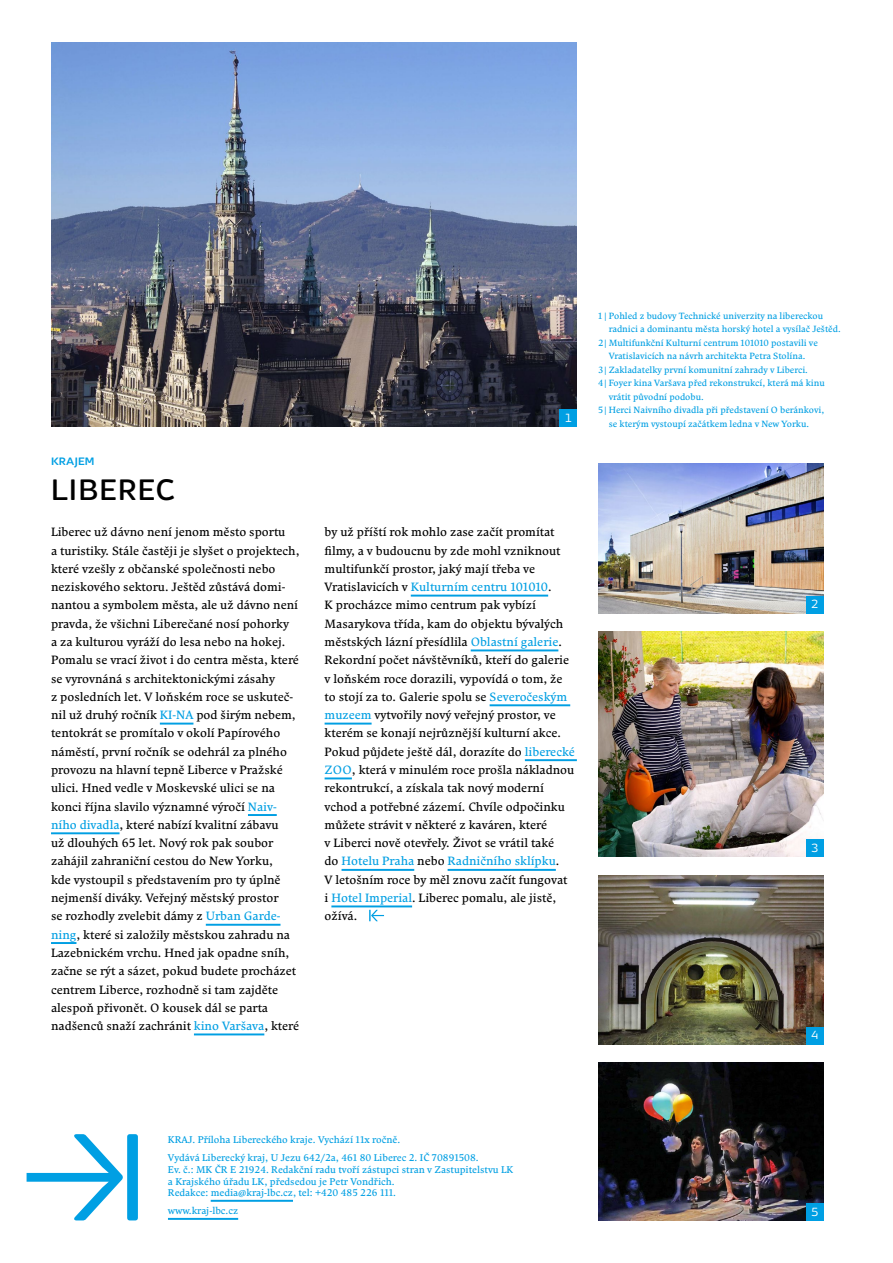
<style>
.page{position:relative;width:893px;height:1263px;background:#fff}
.page>*{position:absolute;margin:0;border:0;box-sizing:border-box;transform-origin:0 0}
.t1{font:500 30px "Knedle";letter-spacing:.04em;color:#000}
.t2{font:500 13.5px "Knedle";color:#009fe3}
.t3{font:12px/18.3px "Comenia Serif";color:#000}
.t4{font:12px "Knedle";color:#fff}
.t5{font:9.75px/11.7px "Comenia Serif";color:#009fe3}
.t6{font:9px "Comenia Serif";color:#009fe3}
.s1{color:#009fe3}
</style>
<div class="page">
<hr style="left:160px;top:723px;width:33px;height:1px;background:#009fe3">
<hr style="left:248px;top:814px;width:29px;height:2px;background:#009fe3">
<hr style="left:51px;top:832px;width:69px;height:2px;background:#009fe3">
<hr style="left:206px;top:924px;width:74px;height:2px;background:#009fe3">
<hr style="left:51px;top:942px;width:25px;height:2px;background:#009fe3">
<hr style="left:194px;top:1033px;width:70px;height:2px;background:#009fe3">
<hr style="left:411px;top:595px;width:137px;height:1px;background:#009fe3">
<hr style="left:471px;top:649px;width:87px;height:2px;background:#009fe3">
<hr style="left:490px;top:704px;width:80px;height:2px;background:#009fe3">
<hr style="left:325px;top:723px;width:47px;height:1px;background:#009fe3">
<hr style="left:525px;top:759px;width:52px;height:2px;background:#009fe3">
<hr style="left:325px;top:777px;width:27px;height:2px;background:#009fe3">
<hr style="left:342px;top:869px;width:72px;height:2px;background:#009fe3">
<hr style="left:448px;top:869px;width:108px;height:2px;background:#009fe3">
<hr style="left:331px;top:905px;width:81px;height:2px;background:#009fe3">
<svg style="left:369px;top:910px;width:15px;height:11px"></svg>
<img style="left:598px;top:875px;width:225px;height:169px">
<img style="left:598px;top:463px;width:225px;height:150px">
<img style="left:598px;top:1063px;width:225px;height:157px">
<img style="left:51px;top:43px;width:526px;height:383px">
<div style="left:127px;top:1134px;width:11px;height:86px;background:#009fe3;border-radius:3px"></div>
<svg style="left:27px;top:1134px;width:96px;height:86px"></svg>
<hr style="left:211px;top:1200px;width:82px;height:2px;background:#009fe3">
<hr style="left:168px;top:1218px;width:70px;height:2px;background:#009fe3">
<div style="left:560px;top:409px;width:17px;height:17px;background:#009fe3"></div>
<div style="left:806px;top:596px;width:17px;height:17px;background:#009fe3"></div>
<div style="left:806px;top:1027px;width:17px;height:17px;background:#009fe3"></div>
<div style="left:806px;top:1203px;width:17px;height:17px;background:#009fe3"></div>
<img style="left:598px;top:631px;width:225px;height:226px">
<div style="left:806px;top:839px;width:17px;height:17px;background:#009fe3"></div>
<p class="t2" style="left:51px;top:450px;width:45px">krajem</p>
<p class="t4" style="left:565px;top:410px;width:9px">1</p>
<h1 class="t1" style="left:51px;top:468px;width:125px">LIBEREC</h1>
<p class="t3" style="left:51px;top:522px;width:250px">Liberec už dávno není jenom město sportu<br>a turistiky. Stále častěji je slyšet o projektech, které vzešly z občanské společnosti nebo neziskového sektoru. Ještěd zůstává domi&shy;nantou a symbolem města, ale už dávno není pravda, že všichni Liberečané nosí pohorky<br>a za kulturou vyráží do lesa nebo na hokej.<br>Pomalu se vrací život i do centra města, které se vyrovnáná s architektonickými zásahy<br>z posledních let. V loňském roce se uskuteč&shy;nil už druhý ročník <span class="s1">KI-NA</span> pod širým nebem, tentokrát se promítalo v okolí Papírového náměstí, první ročník se odehrál za plného provozu na hlavní tepně Liberce v Pražské ulici. Hned vedle v Moskevské ulici se na konci října slavilo významné výročí <span class="s1">Naiv&shy;ního divadla</span>, které nabízí kvalitní zábavu<br>už dlouhých 65 let. Nový rok pak soubor zahájil zahraniční cestou do New Yorku,<br>kde vystoupil s představením pro ty úplně nejmenší diváky. Veřejný městský prostor<br>se rozhodly zvelebit dámy z <span class="s1">Urban Garde&shy;ning</span>, které si založily městskou zahradu na Lazebnickém vrchu. Hned jak opadne sníh, začne se rýt a sázet, pokud budete procházet centrem Liberce, rozhodně si tam zajděte alespoň přivonět. O kousek dál se parta nadšenců snaží zachránit <span class="s1">kino Varšava</span>, které</p>
<p class="t3" style="left:325px;top:522px;width:252px">by už příští rok mohlo zase začít promítat filmy, a v budoucnu by zde mohl vzniknout multifunkčí prostor, jaký mají třeba ve Vratislavicích v <span class="s1">Kulturním centru 101010</span>.<br>K procházce mimo centrum pak vybízí Masarykova třída, kam do objektu bývalých městských lázní přesídlila <span class="s1">Oblastní galerie</span>.<br>Rekordní počet návštěvníků, kteří do galerie v loňském roce dorazili, vypovídá o tom, že to stojí za to. Galerie spolu se <span class="s1">Severočeským muzeem</span> vytvořily nový veřejný prostor, ve kterém se konají nejrůznější kulturní akce.<br>Pokud půjdete ještě dál, dorazíte do <span class="s1">liberecké ZOO</span>, která v minulém roce prošla nákladnou rekontrukcí, a získala tak nový moderní vchod a potřebné zázemí. Chvíle odpočinku můžete strávit v některé z kaváren, které<br>v Liberci nově otevřely. Život se vrátil také<br>do <span class="s1">Hotelu Praha</span> nebo <span class="s1">Radničního sklípku</span>.<br>V letošním roce by měl znovu začít fungovat<br>i <span class="s1">Hotel Imperial</span>. Liberec pomalu, ale jistě, ožívá.</p>
<p class="t6" style="left:598px;top:309px;width:227px">1 | Pohled z budovy Technické univerzity na libereckou</p>
<p class="t6" style="left:609px;top:322px;width:233px">radnici a dominantu města horský hotel a vysílač Ještěd.</p>
<p class="t6" style="left:598px;top:336px;width:221px">2| Multifunkční Kulturní centrum 101010 postavili ve</p>
<p class="t6" style="left:609px;top:349px;width:198px">Vratislavicích na návrh architekta Petra Stolína.</p>
<p class="t6" style="left:598px;top:363px;width:211px">3| Zakladatelky první komunitní zahrady v Liberci.</p>
<p class="t6" style="left:598px;top:376px;width:228px">4| Foyer kina Varšava před rekonstrukcí, která má kinu</p>
<p class="t6" style="left:609px;top:390px;width:96px">vrátit původní podobu.</p>
<p class="t6" style="left:598px;top:403px;width:228px">5| Herci Naivního divadla při představení O beránkovi,</p>
<p class="t6" style="left:609px;top:417px;width:202px">se kterým vystoupí začátkem ledna v New Yorku.</p>
<p class="t4" style="left:811px;top:596px;width:9px">2</p>
<p class="t4" style="left:811px;top:840px;width:9px">3</p>
<p class="t4" style="left:811px;top:1027px;width:9px">4</p>
<p class="t5" style="left:168px;top:1130px;width:312px;line-height:18.1px">KRAJ. Příloha Libereckého kraje. Vychází 11x ročně.<br>Vydává Liberecký kraj, U Jezu 642/2a, 461 80 Liberec 2. IČ 70891508.</p>
<p class="t5" style="left:168px;top:1163px;width:347px">Ev. č.: MK ČR E 21924. Redakční radu tvoří zástupci stran v Zastupitelstvu LK a Krajského úřadu LK, předsedou je Petr Vondřich.<br>Redakce: media@kraj-lbc.cz, tel: +420 485 226 111.</p>
<p class="t5" style="left:168px;top:1205px;width:72px">www.kraj-lbc.cz</p>
<p class="t4" style="left:811px;top:1204px;width:9px">5</p>
</div>
